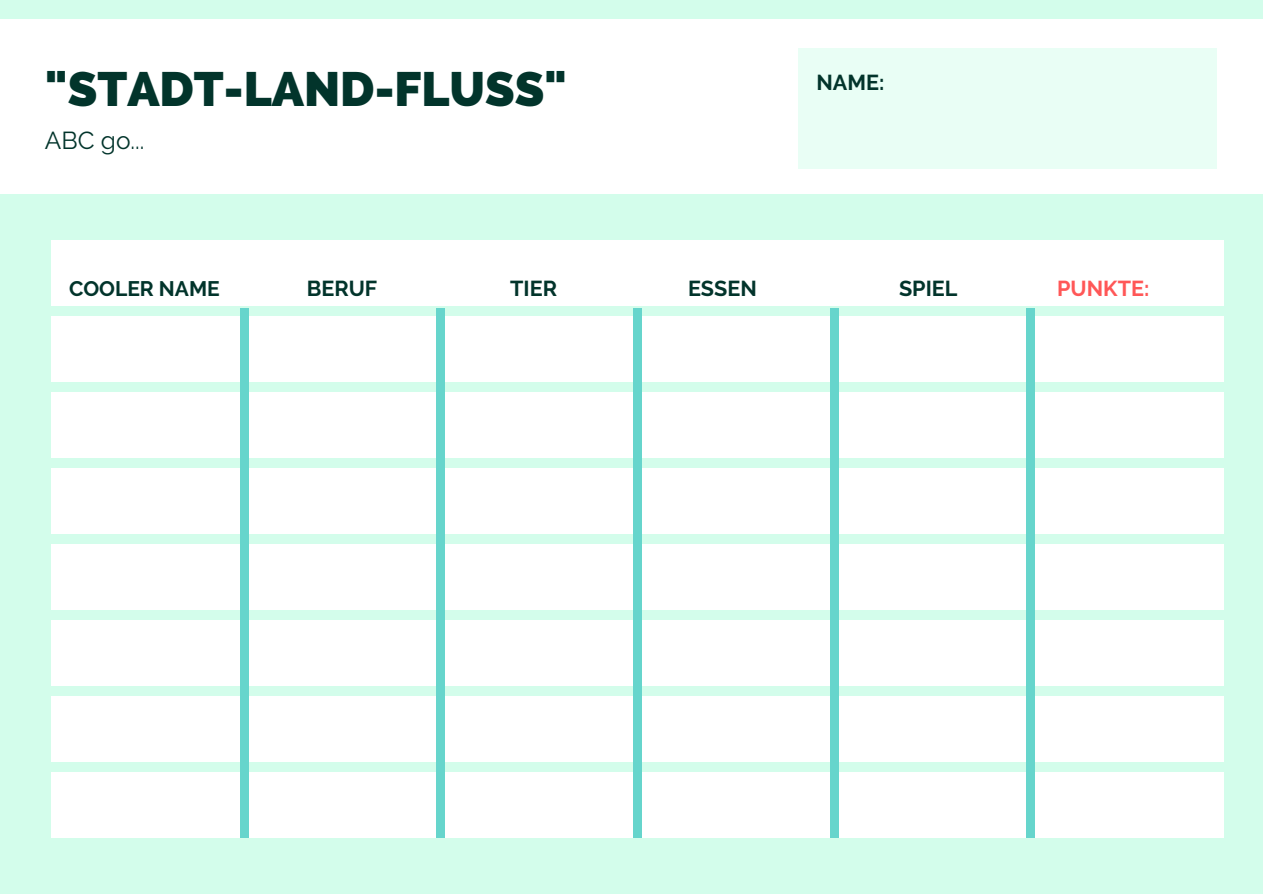
<style>
.page{position:relative;width:1263px;height:894px;background:#fff}
.page>*{position:absolute;margin:0;border:0;box-sizing:border-box;transform-origin:0 0}
.t1{font:800 48px "Raleway";color:#02342b}
.t2{font:24.45px "Raleway";color:#02342b}
.t3{font:700 21.6px "Raleway";color:#02342b}
.t4{font:700 21.6px "Raleway";color:#ff5757}
.t5{font:700 21px "Raleway";color:#02342b}
</style>
<div class="page">
<div style="left:0;top:0;width:1263px;height:893px;background:#d3fdeb"></div>
<div style="left:0;top:20px;width:1263px;height:174px;background:#fff"></div>
<div style="left:51px;top:241px;width:1172px;height:65px;background:#fff"></div>
<div style="left:51px;top:316px;width:1172px;height:66px;background:#fff"></div>
<div style="left:51px;top:392px;width:1172px;height:66px;background:#fff"></div>
<div style="left:51px;top:468px;width:1172px;height:65px;background:#fff"></div>
<div style="left:51px;top:544px;width:1172px;height:65px;background:#fff"></div>
<div style="left:51px;top:620px;width:1172px;height:65px;background:#fff"></div>
<div style="left:51px;top:696px;width:1172px;height:65px;background:#fff"></div>
<div style="left:51px;top:772px;width:1172px;height:65px;background:#fff"></div>
<div style="left:798px;top:48px;width:419px;height:120px;background:#e9fef5"></div>
<div style="left:240px;top:308px;width:9px;height:528px;background:#66d5cc"></div>
<div style="left:436px;top:308px;width:9px;height:528px;background:#66d5cc"></div>
<div style="left:633px;top:308px;width:9px;height:528px;background:#66d5cc"></div>
<div style="left:830px;top:308px;width:9px;height:528px;background:#66d5cc"></div>
<div style="left:1026px;top:308px;width:9px;height:528px;background:#66d5cc"></div>
<p class="t1" style="left:45px;top:60px;width:524px">"STADT-LAND-FLUSS"</p>
<p class="t2" style="left:45px;top:126px;width:101px">ABC go...</p>
<p class="t3" style="left:816px;top:70px;width:69px">NAME:</p>
<p class="t5" style="left:69px;top:276px;width:152px">COOLER NAME</p>
<p class="t3" style="left:307px;top:275px;width:72px">BERUF</p>
<p class="t3" style="left:510px;top:275px;width:48px">TIER</p>
<p class="t3" style="left:688px;top:275px;width:70px">ESSEN</p>
<p class="t3" style="left:899px;top:275px;width:60px">SPIEL</p>
<p class="t4" style="left:1057px;top:275px;width:94px">PUNKTE:</p>
</div>
